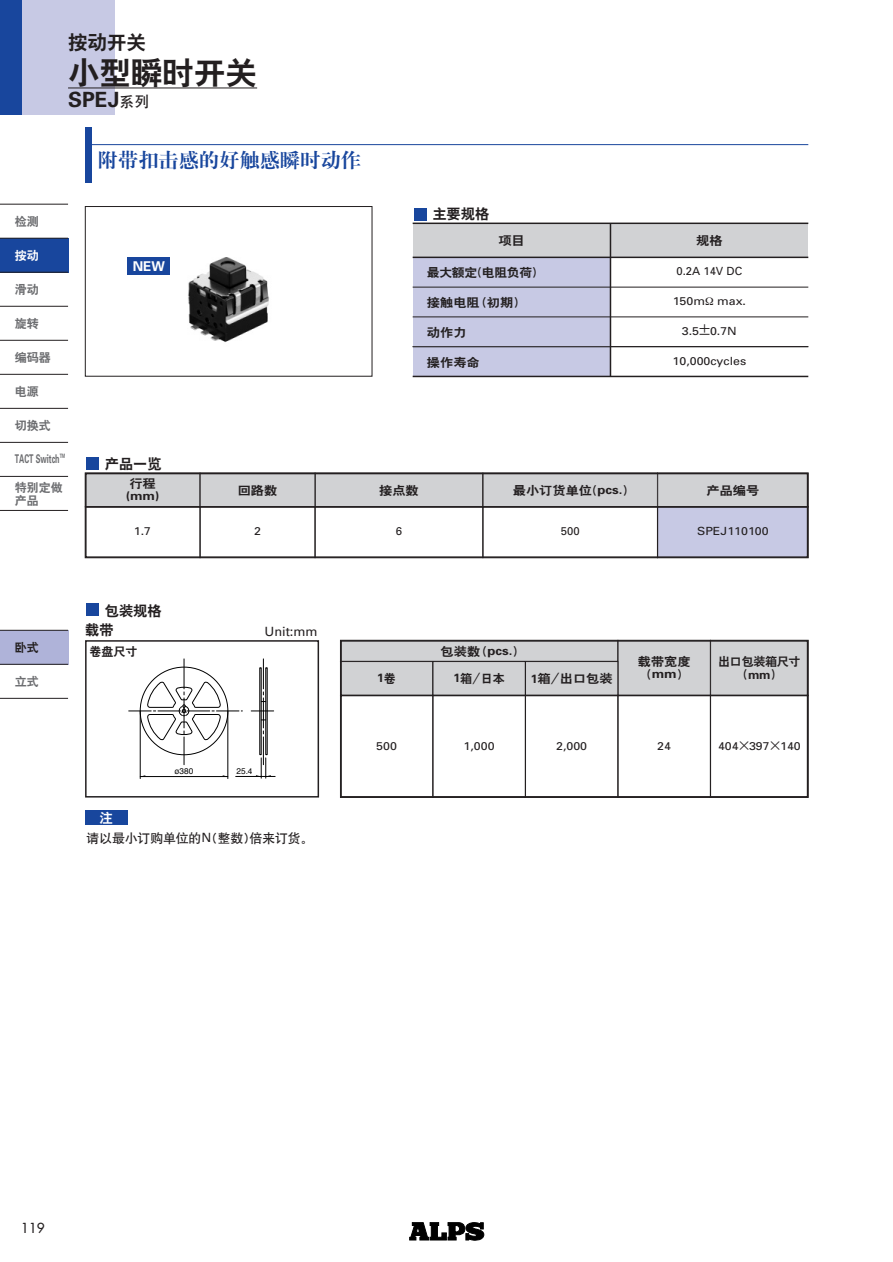
<style>
.page{position:relative;width:893px;height:1262px;background:#fff}
.page>*{position:absolute;margin:0;border:0;box-sizing:border-box;transform-origin:0 0}
.t1{font:31.5px "H Yb 2 gj";color:#231f20}
.t2{font:700 21px "Univers";color:#231f20}
.t3{font:20.25px "H Ya 4 gj";color:#18469d}
.t4{font:19.5px "H Yb 2 gj";color:#231f20}
.t5{font:14.25px/19.8px "H Yb 2 gj";color:#231f20}
.t6{font:13.5px "Futura";color:#231f20}
.t7{font:700 13.5px "Univers";color:#fff}
.t8{font:13.5px "H Yb 2 gj";color:#fff}
.t9{font:12.75px "H Yb 1 gj";color:#231f20}
.t10{font:12.75px "Univers";color:#231f20}
.t11{font:12px/13.5px "H Yb 2 gj";color:#231f20;text-align:center;scale:1.1 1}
.t12{font:12px/13.5px "H Yb 2 gj";color:#6c6d70}
.t13{font:12px "H Yb 2 gj";color:#231f20}
.t14{font:700 12px "Univers";color:#6c6d70;scale:.6 1}
.t15{font:12px "H Yb 2 gj";letter-spacing:-.025em;color:#231f20;scale:1.07 1}
.t16{font:12px "H Yb 2 gj";letter-spacing:-.025em;color:#231f20}
.t17{font:700 12px "Univers";color:#231f20;scale:1.1 1}
.t18{font:12px "H Yb 2 gj";color:#fff}
.t19{font:700 12px "Univers";color:#231f20}
.t20{font:11.25px "Univers";color:#231f20;scale:1.1 1}
.t21{font:11.25px "Univers";color:#231f20}
.t22{font:8.25px "Helvetica";color:#000}
.s1{font-family:"H Yb 1 gj";font-weight:400;font-size:15px}
.s2{font-family:"ALP Sfont"}
.s3{font-family:"Univers";font-weight:700}
.s4{font-family:"Univers"}
.s5{font-family:"H Yb 2 gj";font-weight:400}
</style>
<div class="page">
<div style="left:0;top:630px;width:68px;height:34px;background:#afb3d9"></div>
<hr style="left:0;top:630px;width:68px;height:1px;background:#231f20">
<hr style="left:0;top:664px;width:68px;height:1px;background:#231f20">
<hr style="left:0;top:698px;width:68px;height:1px;background:#231f20">
<div style="left:0;top:238px;width:68px;height:34px;background:#18469d"></div>
<hr style="left:0;top:238px;width:68px;height:1px;background:#231f20">
<hr style="left:0;top:272px;width:68px;height:1px;background:#231f20">
<hr style="left:0;top:306px;width:68px;height:1px;background:#231f20">
<hr style="left:0;top:340px;width:68px;height:1px;background:#231f20">
<hr style="left:0;top:374px;width:68px;height:1px;background:#231f20">
<hr style="left:0;top:408px;width:68px;height:1px;background:#231f20">
<hr style="left:0;top:476px;width:68px;height:1px;background:#231f20">
<hr style="left:0;top:510px;width:68px;height:1px;background:#231f20">
<hr style="left:0;top:204px;width:68px;height:1px;background:#231f20">
<hr style="left:0;top:442px;width:68px;height:1px;background:#231f20">
<svg style="left:409px;top:1222px;width:75px;height:18px"></svg>
<div style="left:0;top:0;width:115px;height:115px;background:#c7c9e4"></div>
<hr style="left:68px;top:88px;width:189px;height:1px;background:#231f20">
<div style="left:0;top:0;width:21px;height:115px;background:#18469d"></div>
<img style="left:163px;top:257px;width:106px;height:85px">
<div style="left:85px;top:206px;width:287px;height:170px;border:1px solid #231f20"></div>
<div style="left:412px;top:347px;width:198px;height:29px;background:#c7c9e4"></div>
<div style="left:412px;top:257px;width:198px;height:30px;background:#c7c9e4"></div>
<div style="left:412px;top:223px;width:198px;height:34px;background:#d1d2d4"></div>
<div style="left:610px;top:223px;width:198px;height:34px;background:#d1d2d4"></div>
<div style="left:412px;top:287px;width:198px;height:30px;background:#c7c9e4"></div>
<hr style="left:412px;top:287px;width:396px;height:1px;background:#231f20">
<hr style="left:412px;top:222px;width:396px;height:2px;background:#231f20">
<div style="left:414px;top:208px;width:13px;height:12px;background:#18469d"></div>
<div style="left:412px;top:317px;width:198px;height:30px;background:#c7c9e4"></div>
<hr style="left:412px;top:317px;width:396px;height:1px;background:#231f20">
<hr style="left:412px;top:346px;width:396px;height:1px;background:#231f20">
<hr style="left:609px;top:223px;width:2px;height:153px;background:#231f20">
<div style="left:85px;top:507px;width:115px;height:51px;border:1px solid #231f20"></div>
<div style="left:200px;top:507px;width:115px;height:51px;border:1px solid #231f20"></div>
<div style="left:657px;top:507px;width:151px;height:51px;background:#c7c9e4"></div>
<div style="left:657px;top:507px;width:151px;height:51px;border:1px solid #231f20"></div>
<div style="left:315px;top:507px;width:168px;height:51px;border:1px solid #231f20"></div>
<div style="left:483px;top:507px;width:174px;height:51px;border:1px solid #231f20"></div>
<div style="left:87px;top:457px;width:12px;height:13px;background:#18469d"></div>
<div style="left:85px;top:473px;width:115px;height:34px;background:#d1d2d4"></div>
<div style="left:85px;top:473px;width:115px;height:34px;border:1px solid #231f20"></div>
<div style="left:315px;top:473px;width:168px;height:34px;background:#d1d2d4"></div>
<div style="left:315px;top:473px;width:168px;height:34px;border:1px solid #231f20"></div>
<div style="left:200px;top:473px;width:115px;height:34px;background:#d1d2d4"></div>
<div style="left:483px;top:473px;width:174px;height:34px;background:#d1d2d4"></div>
<div style="left:657px;top:473px;width:151px;height:34px;background:#d1d2d4"></div>
<hr style="left:85px;top:506px;width:723px;height:1px;background:#231f20">
<hr style="left:412px;top:256px;width:396px;height:2px;background:#231f20">
<hr style="left:412px;top:376px;width:396px;height:1px;background:#231f20">
<div style="left:85px;top:810px;width:43px;height:15px;background:#18469d"></div>
<div style="left:85px;top:473px;width:723px;height:85px;border:2px solid #231f20"></div>
<svg style="left:339px;top:639px;width:470px;height:159px"></svg>
<div style="left:87px;top:603px;width:12px;height:13px;background:#18469d"></div>
<hr style="left:140px;top:711px;width:1px;height:67px;background:#000">
<hr style="left:227px;top:711px;width:1px;height:67px;background:#000">
<svg style="left:129px;top:659px;width:113px;height:105px"></svg>
<hr style="left:140px;top:776px;width:88px;height:1px;background:#000">
<hr style="left:236px;top:776px;width:39px;height:1px;background:#000">
<svg style="left:251px;top:659px;width:23px;height:119px"></svg>
<div style="left:85px;top:640px;width:234px;height:157px;border:2px solid #231f20"></div>
<div style="left:85px;top:128px;width:6px;height:55px;background:#18469d"></div>
<hr style="left:85px;top:144px;width:723px;height:1px;background:#18469d">
<div style="left:128px;top:258px;width:42px;height:17px;background:#18469d"></div>
<h3 class="t4" style="left:68px;top:33px;width:79px">按动开关</h3>
<h1 class="t1" style="left:68px;top:56px;width:191px">小型瞬时开关</h1>
<h2 class="t2" style="left:68px;top:92px;width:83px">SPEJ<span class="s1">系列</span></h2>
<p class="t12" style="left:15px;top:215px;width:25px">检测</p>
<p class="t18" style="left:15px;top:250px;width:25px">按动</p>
<p class="t12" style="left:15px;top:283px;width:25px">滑动</p>
<p class="t12" style="left:15px;top:317px;width:25px">旋转</p>
<p class="t12" style="left:15px;top:351px;width:37px">编码器</p>
<p class="t12" style="left:15px;top:385px;width:25px">电源</p>
<p class="t12" style="left:15px;top:419px;width:37px">切换式</p>
<p class="t14" style="left:15px;top:454px;width:85px">TACT Switch<sup>TM</sup></p>
<p class="t12" style="left:15px;top:480px;width:49px">特别定做产品</p>
<h3 class="t3" style="left:98px;top:150px;width:265px">附带扣击感的好触感瞬时动作</h3>
<p class="t7" style="left:133px;top:261px;width:34px">NEW</p>
<p class="t5" style="left:432px;top:204px;width:58px">主要规格</p>
<p class="t11" style="left:498px;top:234px;width:26px">项目</p>
<p class="t11" style="left:696px;top:234px;width:26px">规格</p>
<p class="t15" style="left:427px;top:267px;width:104px">最大额定(电阻负荷)</p>
<p class="t11" style="left:427px;top:296px;width:85px">接触电阻 (初期)</p>
<p class="t21" style="left:676px;top:267px;width:67px">0.2A 14V DC</p>
<p class="t20" style="left:672px;top:297px;width:68px">150m max.</p>
<p class="t11" style="left:427px;top:325px;width:37px">动作力</p>
<p class="t20" style="left:682px;top:327px;width:51px">3.5<span class="s2">%</span>0.7N</p>
<p class="t11" style="left:427px;top:355px;width:49px">操作寿命</p>
<p class="t20" style="left:672px;top:356px;width:68px">10,000cycles</p>
<p class="t5" style="left:105px;top:453px;width:58px">产品一览</p>
<p class="t11" style="left:129px;top:476px;width:25px">行程</p>
<p class="t17" style="left:126px;top:492px;width:32px">(mm)</p>
<p class="t11" style="left:238px;top:483px;width:38px">回路数</p>
<p class="t11" style="left:379px;top:483px;width:37px">接点数</p>
<p class="t11" style="left:513px;top:483px;width:106px">最小订货单位(<span class="s3">pcs.</span>)</p>
<p class="t11" style="left:706px;top:483px;width:50px">产品编号</p>
<p class="t20" style="left:134px;top:527px;width:17px">1.7</p>
<p class="t20" style="left:254px;top:527px;width:8px">2</p>
<p class="t21" style="left:396px;top:527px;width:8px">6</p>
<p class="t21" style="left:561px;top:527px;width:20px">500</p>
<p class="t20" style="left:697px;top:527px;width:67px">SPEJ110100</p>
<p class="t13" style="left:15px;top:641px;width:25px">卧式</p>
<p class="t12" style="left:15px;top:675px;width:25px">立式</p>
<p class="t5" style="left:85px;top:600px;width:78px;text-indent:20px">包装规格载带</p>
<p class="t13" style="left:89px;top:645px;width:50px">卷盘尺寸</p>
<p class="t10" style="left:264px;top:627px;width:55px">Unit:mm</p>
<p class="t8" style="left:100px;top:810px;width:15px">注</p>
<p class="t22" style="left:174px;top:767px;width:20px">ø380</p>
<p class="t22" style="left:236px;top:768px;width:18px">25.4</p>
<p class="t9" style="left:87px;top:831px;width:228px">请以最小订购单位的<span class="s4">N</span>(整数）倍来订货。</p>
<p class="t11" style="left:440px;top:644px;width:72px">包装数 (<span class="s3">pcs.</span>)</p>
<p class="t11" style="left:637px;top:654px;width:50px">载带宽度(<span class="s3">mm</span>)</p>
<p class="t16" style="left:718px;top:655px;width:84px">出口包装箱尺寸</p>
<p class="t19" style="left:377px;top:673px;width:20px">1<span class="s5">卷</span></p>
<p class="t13" style="left:453px;top:672px;width:53px"><span class="s3">1</span>箱/日本</p>
<p class="t11" style="left:530px;top:672px;width:76px"><span class="s3">1</span>箱/出口包装</p>
<p class="t13" style="left:736px;top:669px;width:47px">（<span class="s3">mm</span>）</p>
<p class="t20" style="left:376px;top:741px;width:20px">500</p>
<p class="t20" style="left:463px;top:741px;width:30px">1,000</p>
<p class="t20" style="left:556px;top:741px;width:30px">2,000</p>
<p class="t20" style="left:657px;top:741px;width:14px">24</p>
<p class="t20" style="left:718px;top:742px;width:77px">404<span class="s2">G</span>397<span class="s2">G</span>140</p>
<p class="t6" style="left:21px;top:1220px;width:25px">119</p>
</div>
